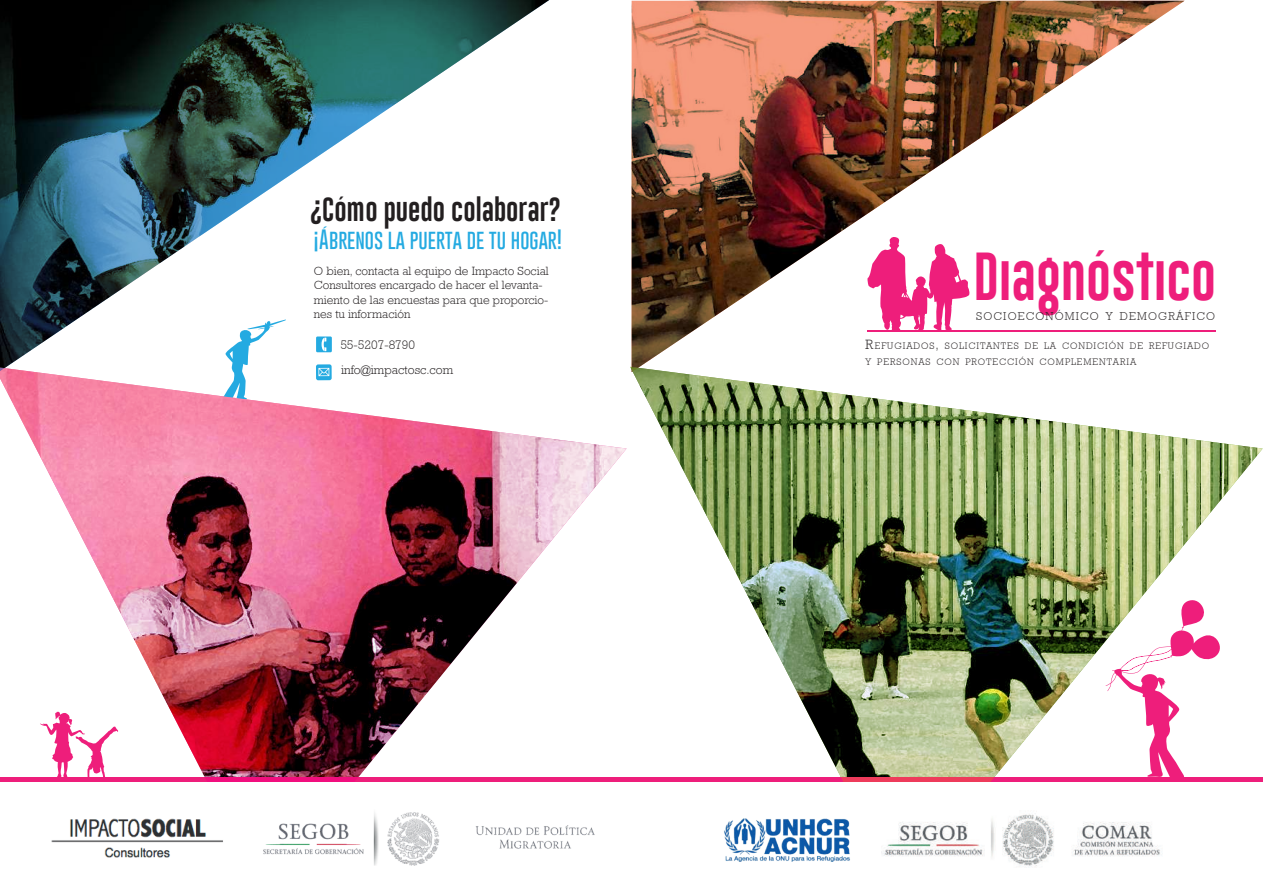
<style>
.page{position:relative;width:1263px;height:893px;background:#fff}
.page>*{position:absolute;margin:0;border:0;box-sizing:border-box;transform-origin:0 0}
.t1{font:49.5px "Gobold Lowplus";color:#ee1e7b}
.t2{font:24.3px "Gobold Lowplus";color:#231f20}
.t3{font:100 20.4px "Gobold";color:#24aae1;scale:.92 1}
.t4{font:300 12.45px "Rockwell";color:#231f20}
.t5{font:300 12px/14.4px "Rockwell";color:#231f20}
.t6{font:300 11.4px "Rockwell";letter-spacing:.1em;color:#231f20}
.t7{font:300 9.45px/16.2px "Rockwell";letter-spacing:.1em;color:#231f20}
.s1{font-size:13.5px}
</style>
<div class="page">
<hr style="left:867px;top:330px;width:349px;height:1px;background:#ee1e7b">
<img style="left:632px;top:1px;width:552px;height:366px">
<svg style="left:0;top:0;width:549px;height:367px"></svg>
<img style="left:0;top:367px;width:627px;height:415px">
<img style="left:630px;top:367px;width:633px;height:415px">
<img style="left:724px;top:819px;width:126px;height:42px">
<img style="left:881px;top:814px;width:279px;height:54px">
<img style="left:263px;top:812px;width:332px;height:54px">
<img style="left:51px;top:818px;width:172px;height:40px">
<h2 class="t2" style="left:310px;top:194px;width:253px">¿Cómo puedo colaborar?</h2>
<h3 class="t3" style="left:314px;top:226px;width:271px">¡ÁBRENOS LA PUERTA DE TU HOGAR!</h3>
<p class="t5" style="left:314px;top:263px;width:236px">O bien, contacta al equipo de Impacto Social Consultores encargado de hacer el levanta&shy;miento de las encuestas para que proporcio&shy;nes tu información</p>
<p class="t4" style="left:340px;top:337px;width:76px">55-5207-8790</p>
<p class="t4" style="left:341px;top:363px;width:114px">info@impactosc.com</p>
<h1 class="t1" style="left:974px;top:245px;width:244px">Diagnóstico</h1>
<p class="t7" style="left:866px;top:337px;width:345px"><span class="s1">R</span>EFUGIADOS<span class="s1">,</span> SOLICITANTES DE LA CONDICIÓN DE REFUGIADO<br>Y PERSONAS CON PROTECCIÓN COMPLEMENTARIA</p>
<p class="t6" style="left:976px;top:309px;width:240px">SOCIOECONÓMICO Y DEMOGRÁFICO</p>
</div>
